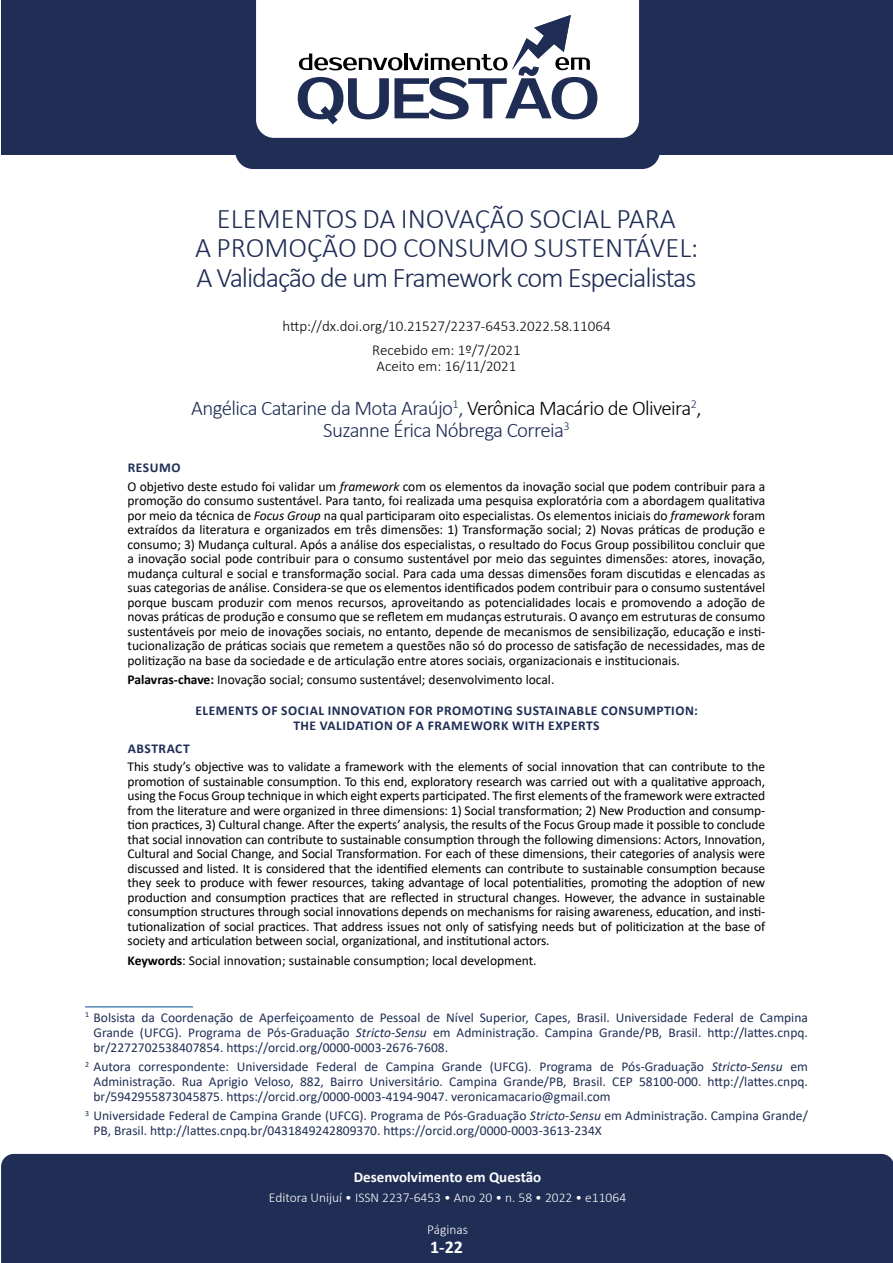
<style>
.page{position:relative;width:893px;height:1263px;background:#fff}
.page>*{position:absolute;margin:0;border:0;box-sizing:border-box;transform-origin:0 0}
.t1{font:300 28.5px/29.4px "Calibri";letter-spacing:-.01em;color:#202e55;text-align:center}
.t2{font:300 21px/22px "Calibri";letter-spacing:-.03em;color:#202e55;text-align:center}
.t3{font:700 18px "Calibri";color:#fff}
.t4{font:300 15px/24.5px "Calibri";color:#000;text-align:center}
.t5{font:700 15px "Calibri";color:#fff}
.t6{font:13.5px/14.5px "Calibri";letter-spacing:-.005em;color:#000;text-align:justify}
.t7{font:13.5px/15px "Calibri";color:#202e55;text-align:justify}
.t8{font:700 13.5px/14.5px "Calibri";letter-spacing:.04em;color:#202e55;text-align:center}
.t9{font:300 13.5px "Calibri";color:#fff}
.s1{color:#000}
.s2{font-weight:700;color:#202e55}
.s3{font-style:italic}
.s4{font-weight:700}
</style>
<div class="page">
<div style="left:1px;top:0;width:892px;height:154px;background:#202e55"></div>
<div style="left:235px;top:0;width:425px;height:169px;background:#202e55;border-radius:18px"></div>
<div style="left:256px;top:0;width:383px;height:138px;background:#fff"></div>
<svg style="left:298px;top:15px;width:299px;height:109px"></svg>
<div style="left:1px;top:1154px;width:892px;height:109px;background:#202e55"></div>
<hr style="left:85px;top:1006px;width:108px;height:1px;background:#004f9f">
<h1 class="t1" style="left:195px;top:203px;width:505px">ELEMENTOS DA INOVAÇÃO SOCIAL PARA<br>A PROMOÇÃO DO CONSUMO SUSTENTÁVEL:<br>A Validação de um Framework com Especialistas</h1>
<p class="t4" style="left:282px;top:313px;width:330px">http://dx.doi.org/10.21527/2237-6453.2022.58.11064<br>Recebido em: 1º/7/2021</p>
<p class="t4" style="left:377px;top:354px;width:141px">Aceito em: 16/11/2021</p>
<h2 class="t2" style="left:191px;top:396px;width:512px">Angélica Catarine da Mota Araújo<sup>1</sup>, <span class="s1">Verônica Macário de Oliveira</span><sup>2</sup><span class="s1">,<br></span>Suzanne Érica Nóbrega Correia<sup>3</sup></h2>
<p class="t6" style="left:128px;top:458px;width:639px;line-height:18.8px"><span class="s2">RESUMO<br></span>O objetivo deste estudo foi validar um <span class="s3">framework</span> com os elementos da inovação social que podem contribuir para a</p>
<p class="t6" style="left:128px;top:493px;width:639px">promoção do consumo sustentável. Para tanto, foi realizada uma pesquisa exploratória com a abordagem qualitativa por meio da técnica de <span class="s3">Focus Group</span> na qual participaram oito especialistas. Os elementos iniciais do <span class="s3">framework</span> foram extraídos da literatura e organizados em três dimensões: 1) Transformação social; 2) Novas práticas de produção e consumo; 3) Mudança cultural. Após a análise dos especialistas, o resultado do Focus Group possibilitou concluir que a inovação social pode contribuir para o consumo sustentável por meio das seguintes dimensões: atores, inovação, mudança cultural e social e transformação social. Para cada uma dessas dimensões foram discutidas e elencadas as suas categorias de análise. Considera-se que os elementos identificados podem contribuir para o consumo sustentável porque buscam produzir com menos recursos, aproveitando as potencialidades locais e promovendo a adoção de novas práticas de produção e consumo que se refletem em mudanças estruturais. O avanço em estruturas de consumo sustentáveis por meio de inovações sociais, no entanto, depende de mecanismos de sensibilização, educação e insti&shy;tucionalização de práticas sociais que remetem a questões não só do processo de satisfação de necessidades, mas de politização na base da sociedade e de articulação entre atores sociais, organizacionais e institucionais.</p>
<p class="t6" style="left:128px;top:671px;width:428px"><span class="s4">Palavras-chave:</span> Inovação social; consumo sustentável; desenvolvimento local.</p>
<p class="t8" style="left:195px;top:703px;width:504px">ELEMENTS OF SOCIAL INNOVATION FOR PROMOTING SUSTAINABLE CONSUMPTION:<br>THE VALIDATION OF A FRAMEWORK WITH EXPERTS</p>
<p class="t8" style="left:128px;top:741px;width:63px">ABSTRACT</p>
<p class="t6" style="left:128px;top:759px;width:639px">This study’s objective was to validate a framework with the elements of social innovation that can contribute to the promotion of sustainable consumption. To this end, exploratory research was carried out with a qualitative approach, using the Focus Group technique in which eight experts participated. The first elements of the framework were extracted from the literature and were organized in three dimensions: 1) Social transformation; 2) New Production and consump&shy;tion practices, 3) Cultural change. After the experts’ analysis, the results of the Focus Group made it possible to conclude that social innovation can contribute to sustainable consumption through the following dimensions: Actors, Innovation, Cultural and Social Change, and Social Transformation. For each of these dimensions, their categories of analysis were discussed and listed. It is considered that the identified elements can contribute to sustainable consumption because they seek to produce with fewer resources, taking advantage of local potentialities, promoting the adoption of new production and consumption practices that are reflected in structural changes. However, the advance in sustainable consumption structures through social innovations depends on mechanisms for raising awareness, education, and insti&shy;tutionalization of social practices. That address issues not only of satisfying needs but of politicization at the base of society and articulation between social, organizational, and institutional actors.</p>
<p class="t6" style="left:128px;top:952px;width:411px"><span class="s4">Keywords</span>: Social innovation; sustainable consumption; local development.</p>
<p class="t7" style="left:94px;top:1009px;width:716px;text-indent:-8px"><sup>1</sup> Bolsista da Coordenação de Aperfeiçoamento de Pessoal de Nível Superior, Capes, Brasil. Universidade Federal de Campina Grande (UFCG). Programa de Pós-Graduação <span class="s3">Stricto-Sensu</span> em Administração. Campina Grande/PB, Brasil. http://lattes.cnpq. br/2272702538407854. https://orcid.org/0000-0003-2676-7608.</p>
<p class="t7" style="left:94px;top:1059px;width:716px;text-indent:-8px"><sup>2</sup> Autora correspondente: Universidade Federal de Campina Grande (UFCG). Programa de Pós-Graduação <span class="s3">Stricto-Sensu</span> em Administração. Rua Aprigio Veloso, 882, Bairro Universitário. Campina Grande/PB, Brasil. CEP 58100-000. http://lattes.cnpq. br/5942955873045875. https://orcid.org/0000-0003-4194-9047. veronicamacario@gmail.com</p>
<p class="t7" style="left:94px;top:1108px;width:716px;text-indent:-8px"><sup>3</sup> Universidade Federal de Campina Grande (UFCG). Programa de Pós-Graduação <span class="s3">Stricto-Sensu</span> em Administração. Campina Grande/<br>PB, Brasil. http://lattes.cnpq.br/0431849242809370. https://orcid.org/0000-0003-3613-234X</p>
<p class="t5" style="left:354px;top:1167px;width:189px">Desenvolvimento em Questão</p>
<p class="t9" style="left:269px;top:1189px;width:359px">Editora Unijuí • ISSN 2237-6453 • Ano 20 • n. 58 • 2022 • e11064</p>
<h3 class="t3" style="left:430px;top:1234px;width:34px">1-22</h3>
</div>
